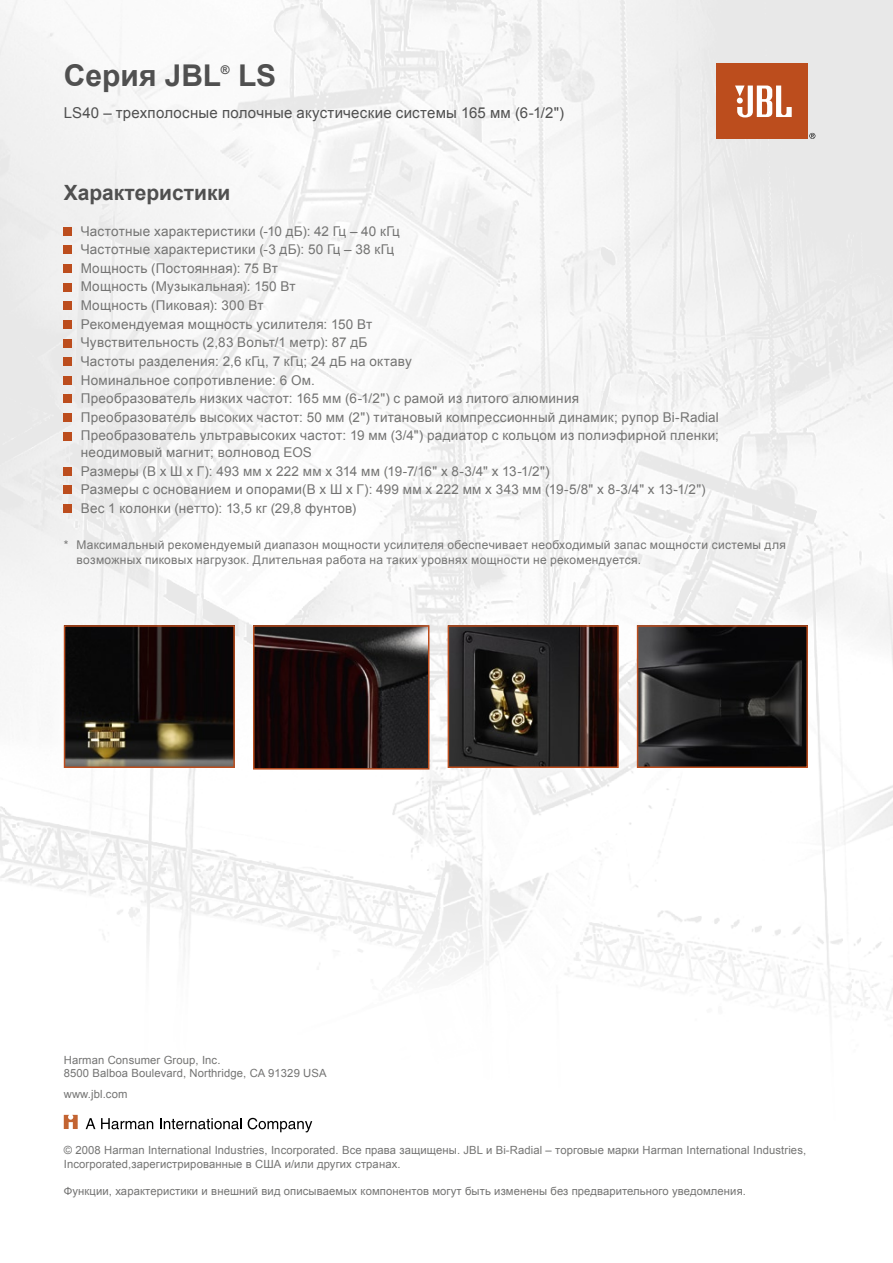
<style>
.page{position:relative;width:893px;height:1263px;background:#fff}
.page>*{position:absolute;margin:0;border:0;box-sizing:border-box;transform-origin:0 0}
.t1{font:700 30px "Arial";letter-spacing:-.005em;color:#505050}
.t2{font:700 21px "Arial";color:#505050}
.t3{font:15px "Arial";letter-spacing:.015em;color:#505050}
.t4{font:13.5px/18.6px "Arial";letter-spacing:.02em;color:#747473}
.t5{font:12px/15px "Arial";letter-spacing:.025em;color:#747473}
.t6{font:700 12px "Arial";color:#505050}
.t7{font:11.25px/13.5px "Arial";letter-spacing:.01em;color:#747473}
</style>
<div class="page">
<img style="left:0;top:0;width:893px;height:1133px">
<div style="left:64px;top:227px;width:8px;height:8px;background:#bc4d1d"></div>
<div style="left:64px;top:246px;width:8px;height:8px;background:#bc4d1d"></div>
<div style="left:64px;top:264px;width:8px;height:8px;background:#bc4d1d"></div>
<div style="left:64px;top:283px;width:8px;height:8px;background:#bc4d1d"></div>
<div style="left:64px;top:302px;width:8px;height:8px;background:#bc4d1d"></div>
<div style="left:64px;top:320px;width:8px;height:8px;background:#bc4d1d"></div>
<div style="left:64px;top:339px;width:8px;height:8px;background:#bc4d1d"></div>
<div style="left:64px;top:358px;width:8px;height:8px;background:#bc4d1d"></div>
<div style="left:64px;top:376px;width:8px;height:8px;background:#bc4d1d"></div>
<div style="left:64px;top:395px;width:8px;height:8px;background:#bc4d1d"></div>
<div style="left:64px;top:413px;width:8px;height:8px;background:#bc4d1d"></div>
<div style="left:64px;top:432px;width:8px;height:8px;background:#bc4d1d"></div>
<div style="left:64px;top:467px;width:8px;height:8px;background:#bc4d1d"></div>
<div style="left:64px;top:486px;width:8px;height:8px;background:#bc4d1d"></div>
<div style="left:64px;top:504px;width:8px;height:8px;background:#bc4d1d"></div>
<svg style="left:64px;top:1115px;width:14px;height:14px"></svg>
<svg style="left:86px;top:1118px;width:9px;height:11px"></svg>
<svg style="left:101px;top:1118px;width:52px;height:11px"></svg>
<svg style="left:160px;top:1118px;width:82px;height:11px"></svg>
<svg style="left:248px;top:1118px;width:64px;height:14px"></svg>
<img style="left:67px;top:628px;width:165px;height:137px">
<div style="left:64px;top:625px;width:171px;height:143px;border:2px solid #bc4d1d"></div>
<img style="left:256px;top:628px;width:170px;height:138px">
<div style="left:253px;top:625px;width:176px;height:144px;border:2px solid #bc4d1d"></div>
<img style="left:451px;top:628px;width:165px;height:137px">
<div style="left:448px;top:625px;width:171px;height:143px;border:2px solid #bc4d1d"></div>
<img style="left:640px;top:628px;width:165px;height:137px">
<div style="left:637px;top:625px;width:171px;height:143px;border:2px solid #bc4d1d"></div>
<div style="left:716px;top:64px;width:92px;height:75px;background:#bc4d1d"></div>
<svg style="left:735px;top:86px;width:57px;height:31px"></svg>
<svg style="left:809px;top:133px;width:6px;height:6px"></svg>
<h1 class="t1" style="left:64px;top:55px;width:159px">Серия JBL</h1>
<p class="t6" style="left:221px;top:62px;width:10px">®</p>
<h1 class="t1" style="left:238px;top:55px;width:40px">LS</h1>
<p class="t3" style="left:64px;top:103px;width:502px">LS40 – трехполосные полочные акустические системы 165 мм (6-1/2")</p>
<h2 class="t2" style="left:64px;top:179px;width:168px">Характеристики</h2>
<p class="t4" style="left:81px;top:222px;width:640px">Частотные характеристики (-10 дБ): 42 Гц – 40 кГц<br>Частотные характеристики (-3 дБ): 50 Гц – 38 кГц<br>Мощность (Постоянная): 75 Вт<br>Мощность (Музыкальная): 150 Вт<br>Мощность (Пиковая): 300 Вт<br>Рекомендуемая мощность усилителя: 150 Вт<br>Чувствительность (2,83 Вольт/1 метр): 87 дБ<br>Частоты разделения: 2,6 кГц, 7 кГц; 24 дБ на октаву<br>Номинальное сопротивление: 6 Ом.<br>Преобразователь низких частот: 165 мм (6-1/2") с рамой из литого алюминия<br>Преобразователь высоких частот: 50 мм (2") титановый компрессионный динамик; рупор Bi-Radial Преобразователь ультравысоких частот: 19 мм (3/4") радиатор с кольцом из полиэфирной пленки;</p>
<p class="t4" style="left:81px;top:443px;width:626px">неодимовый магнит; волновод EOS<br>Размеры (В x Ш x Г): 493 мм x 222 мм x 314 мм (19-7/16" x 8-3/4" x 13-1/2")<br>Размеры с основанием и опорами(В x Ш x Г): 499 мм x 222 мм x 343 мм (19-5/8" x 8-3/4" x 13-1/2")<br>Вес 1 колонки (нетто): 13,5 кг (29,8 фунтов)</p>
<p class="t5" style="left:77px;top:537px;width:711px;text-indent:-13px">* Максимальный рекомендуемый диапазон мощности усилителя обеспечивает необходимый запас мощности системы для возможных пиковых нагрузок. Длительная работа на таких уровнях мощности не рекомендуется.</p>
<p class="t7" style="left:64px;top:1053px;width:264px">Harman Consumer Group, Inc.<br>8500 Balboa Boulevard, Northridge, CA 91329 USA</p>
<p class="t7" style="left:64px;top:1087px;width:65px">www.jbl.com</p>
<p class="t7" style="left:64px;top:1144px;width:744px">© 2008 Harman International Industries, Incorporated. Все права защищены. JBL и Bi-Radial – торговые марки Harman International Industries,<br>Incorporated,зарегистрированные в США и/или других странах.</p>
<p class="t7" style="left:64px;top:1184px;width:684px">Функции, характеристики и внешний вид описываемых компонентов могут быть изменены без предварительного уведомления.</p>
</div>
